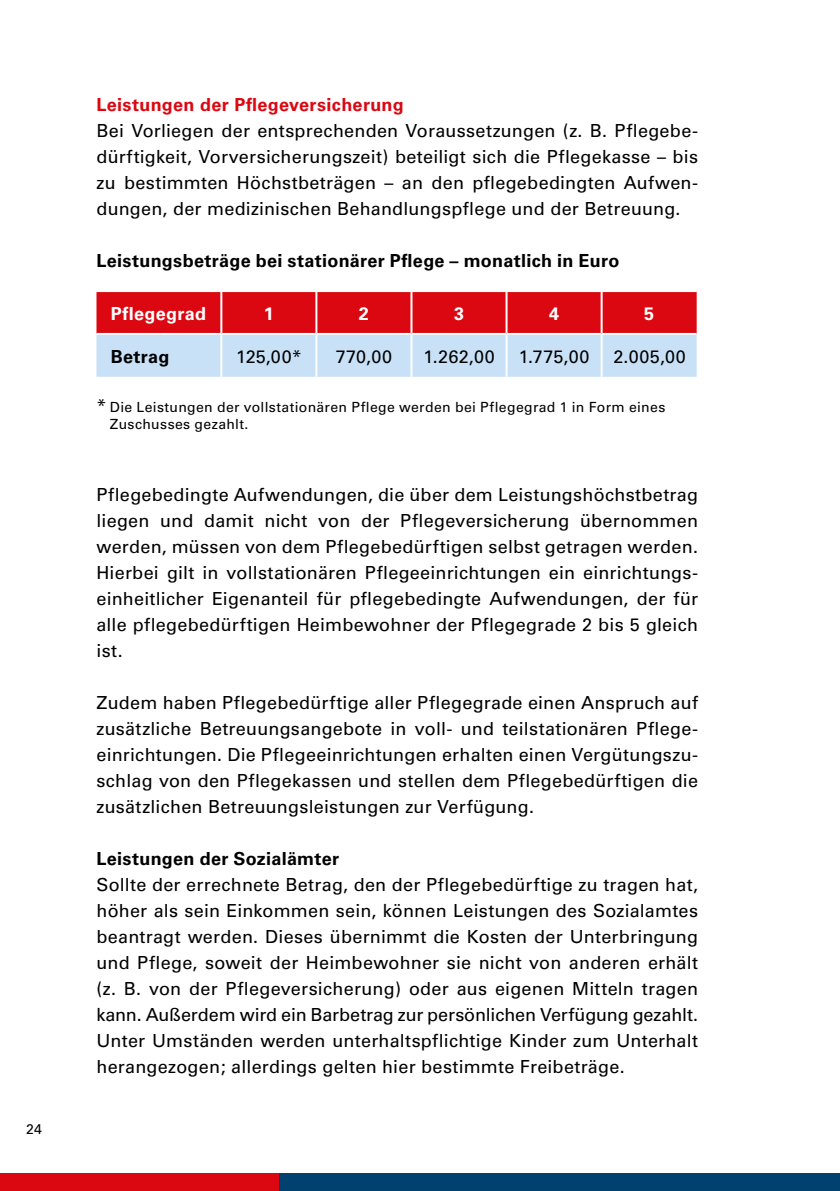
<style>
.page{position:relative;width:840px;height:1191px;background:#fff}
.page>*{position:absolute;margin:0;border:0;box-sizing:border-box;transform-origin:0 0}
.t1{font:18px/26px "Univers";letter-spacing:.015em;color:#000;text-align:justify}
.t2{font:700 18px "Univers";letter-spacing:.015em;color:#000}
.t3{font:700 18px "Univers";letter-spacing:.02em;color:#db0812}
.t4{font:700 18px "Univers";letter-spacing:.02em;color:#fff}
.t5{font:14px/16.8px "Univers";letter-spacing:.025em;color:#000}
.s1{font-size:18px}
</style>
<div class="page">
<div style="left:279px;top:1174px;width:560px;height:17px;background:#004170"></div>
<div style="left:0;top:1174px;width:279px;height:17px;background:#db0812"></div>
<svg style="left:96px;top:292px;width:600px;height:85px;background:#d17786"></svg>
<hr style="left:220px;top:292px;width:2px;height:41px;background:#fff">
<hr style="left:315px;top:292px;width:2px;height:41px;background:#fff">
<hr style="left:410px;top:292px;width:2px;height:41px;background:#fff">
<hr style="left:505px;top:292px;width:2px;height:41px;background:#fff">
<hr style="left:600px;top:292px;width:2px;height:41px;background:#fff">
<hr style="left:220px;top:335px;width:2px;height:42px;background:#fff">
<hr style="left:315px;top:335px;width:2px;height:42px;background:#fff">
<hr style="left:410px;top:335px;width:2px;height:42px;background:#fff">
<hr style="left:505px;top:335px;width:2px;height:42px;background:#fff">
<hr style="left:600px;top:335px;width:2px;height:42px;background:#fff">
<hr style="left:96px;top:333px;width:125px;height:2px;background:#fff">
<hr style="left:221px;top:333px;width:95px;height:2px;background:#fff">
<hr style="left:316px;top:333px;width:95px;height:2px;background:#fff">
<hr style="left:411px;top:333px;width:95px;height:2px;background:#fff">
<hr style="left:506px;top:333px;width:95px;height:2px;background:#fff">
<hr style="left:601px;top:333px;width:95px;height:2px;background:#fff">
<p class="t5" style="left:26px;top:1120px;width:17px">24</p>
<p class="t3" style="left:96px;top:94px;width:309px">Leistungen der Pflegeversicherung</p>
<p class="t1" style="left:96px;top:118px;width:602px">Bei Vorliegen der entsprechenden Voraussetzungen (z. B. Pflegebe&shy;dürftigkeit, Vorversicherungszeit) beteiligt sich die Pflegekasse – bis zu bestimmten Höchstbeträgen – an den pflegebedingten Aufwen&shy;dungen, der medizinischen Behandlungspflege und der Betreuung.</p>
<p class="t2" style="left:96px;top:250px;width:524px">Leistungsbeträge bei stationärer Pflege – monatlich in Euro</p>
<p class="t4" style="left:111px;top:303px;width:97px">Pflegegrad</p>
<p class="t4" style="left:264px;top:303px;width:12px">1</p>
<p class="t4" style="left:359px;top:303px;width:12px">2</p>
<p class="t4" style="left:454px;top:303px;width:12px">3</p>
<p class="t4" style="left:548px;top:303px;width:12px">4</p>
<p class="t4" style="left:643px;top:303px;width:12px">5</p>
<p class="t2" style="left:111px;top:346px;width:60px">Betrag</p>
<p class="t1" style="left:236px;top:343px;width:67px">125,00*</p>
<p class="t1" style="left:335px;top:343px;width:58px">770,00</p>
<p class="t1" style="left:423px;top:343px;width:73px">1.262,00</p>
<p class="t1" style="left:518px;top:343px;width:72px">1.775,00</p>
<p class="t1" style="left:613px;top:343px;width:74px">2.005,00</p>
<p class="t5" style="left:110px;top:398px;width:556px;text-indent:-13px"><span class="s1">*</span> Die Leistungen der vollstationären Pflege werden bei Pflegegrad 1 in Form eines<br>Zuschusses gezahlt.</p>
<p class="t1" style="left:96px;top:482px;width:602px">Pflegebedingte Aufwendungen, die über dem Leistungshöchstbetrag liegen und damit nicht von der Pflegeversicherung übernommen werden, müssen von dem Pflegebedürftigen selbst getragen werden.<br>Hierbei gilt in vollstationären Pflegeeinrichtungen ein einrichtungs&shy;einheitlicher Eigenanteil für pflegebedingte Aufwendungen, der für alle pflegebedürftigen Heimbewohner der Pflegegrade 2 bis 5 gleich ist.</p>
<p class="t1" style="left:96px;top:690px;width:602px">Zudem haben Pflegebedürftige aller Pflegegrade einen Anspruch auf zusätzliche Betreuungsangebote in voll- und teilstationären Pflege&shy;einrichtungen. Die Pflegeeinrichtungen erhalten einen Vergütungszu&shy;schlag von den Pflegekassen und stellen dem Pflegebedürftigen die zusätzlichen Betreuungsleistungen zur Verfügung.</p>
<p class="t2" style="left:96px;top:848px;width:244px">Leistungen der Sozialämter</p>
<p class="t1" style="left:96px;top:872px;width:602px">Sollte der errechnete Betrag, den der Pflegebedürftige zu tragen hat, höher als sein Einkommen sein, können Leistungen des Sozialamtes beantragt werden. Dieses übernimmt die Kosten der Unterbringung und Pflege, soweit der Heimbewohner sie nicht von anderen erhält (z. B. von der Pflegeversicherung) oder aus eigenen Mitteln tragen kann. Außerdem wird ein Barbetrag zur persönlichen Verfügung gezahlt.<br>Unter Umständen werden unterhaltspflichtige Kinder zum Unterhalt herangezogen; allerdings gelten hier bestimmte Freibeträge.</p>
</div>
